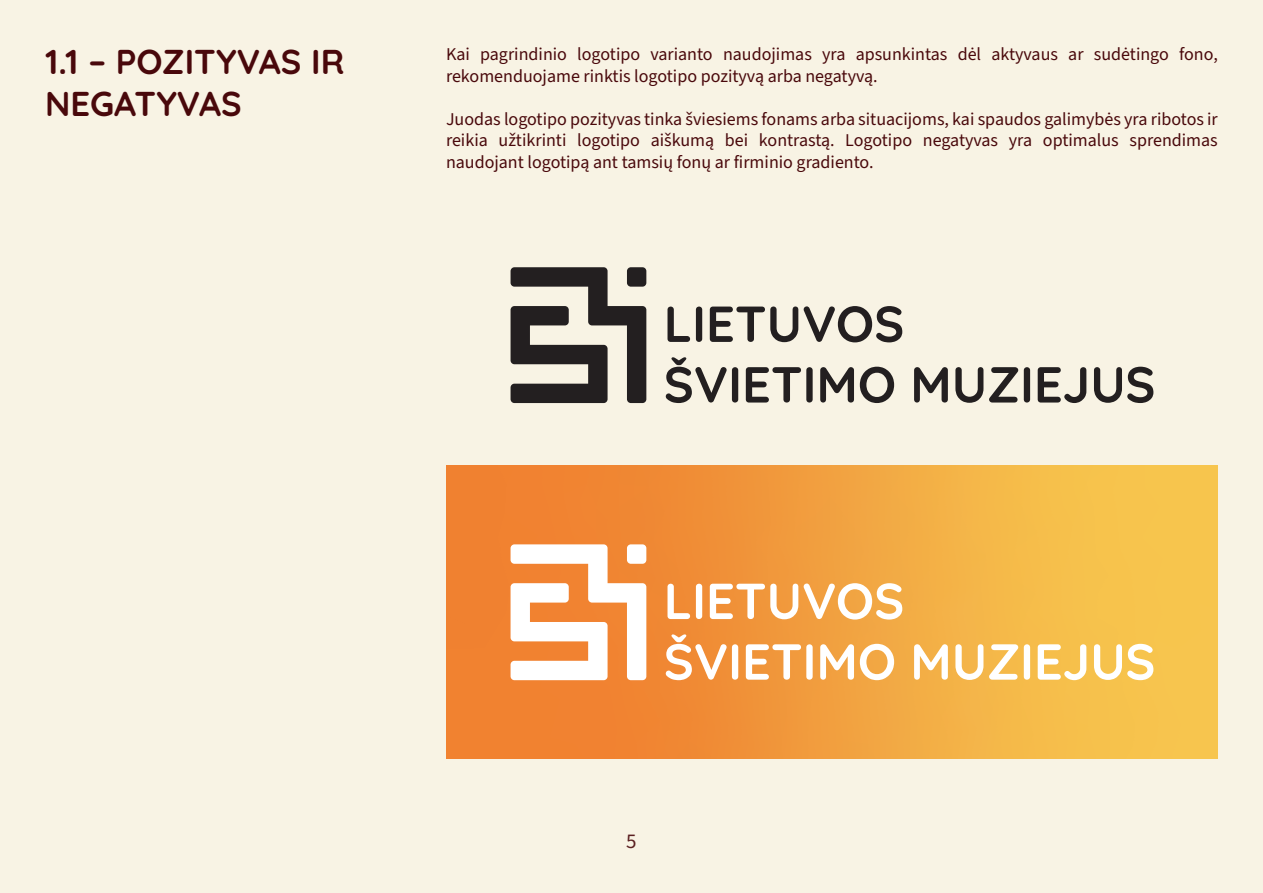
<style>
.page{position:relative;width:1263px;height:893px;background:#f8f3e4}
.page>*{position:absolute;margin:0;border:0;box-sizing:border-box;transform-origin:0 0}
.t1{font:300 34.5px/41.4px "Quicksand";color:#49080b}
.t2{font:21px "Source Sans 3";color:#49080b}
.t3{font:18px/21.6px "Source Sans 3";color:#49080b}
</style>
<div class="page">
<svg style="left:510px;top:267px;width:136px;height:136px"></svg>
<svg style="left:667px;top:307px;width:23px;height:35px"></svg>
<svg style="left:696px;top:307px;width:6px;height:35px"></svg>
<svg style="left:710px;top:306px;width:88px;height:36px"></svg>
<svg style="left:804px;top:306px;width:98px;height:36px"></svg>
<svg style="left:666px;top:357px;width:72px;height:46px"></svg>
<svg style="left:746px;top:367px;width:67px;height:36px"></svg>
<svg style="left:820px;top:367px;width:34px;height:36px"></svg>
<svg style="left:860px;top:367px;width:34px;height:36px"></svg>
<svg style="left:914px;top:367px;width:34px;height:36px"></svg>
<svg style="left:955px;top:367px;width:28px;height:36px"></svg>
<svg style="left:989px;top:367px;width:29px;height:36px"></svg>
<svg style="left:1024px;top:367px;width:6px;height:36px"></svg>
<svg style="left:1038px;top:367px;width:48px;height:36px"></svg>
<svg style="left:1094px;top:367px;width:59px;height:36px"></svg>
<div style="left:447px;top:466px;width:771px;height:293px;background:linear-gradient(to right,#ef762c,#f7cd52)"></div>
<svg style="left:510px;top:544px;width:136px;height:136px;background:#f8c9a6"></svg>
<svg style="left:667px;top:584px;width:23px;height:35px"></svg>
<svg style="left:696px;top:584px;width:6px;height:35px"></svg>
<svg style="left:710px;top:584px;width:88px;height:35px;background:#f6c08b"></svg>
<svg style="left:804px;top:583px;width:98px;height:37px;background:#f6c88d"></svg>
<svg style="left:666px;top:634px;width:72px;height:46px;background:#f5b37b"></svg>
<svg style="left:746px;top:644px;width:67px;height:36px;background:#f6c490"></svg>
<svg style="left:820px;top:644px;width:34px;height:36px"></svg>
<svg style="left:860px;top:644px;width:34px;height:36px"></svg>
<svg style="left:914px;top:644px;width:34px;height:36px"></svg>
<svg style="left:955px;top:644px;width:28px;height:36px"></svg>
<svg style="left:989px;top:644px;width:29px;height:36px"></svg>
<svg style="left:1024px;top:644px;width:6px;height:36px"></svg>
<svg style="left:1038px;top:644px;width:48px;height:36px;background:#f9db9a"></svg>
<svg style="left:1094px;top:644px;width:59px;height:36px;background:#fadd9b"></svg>
<h1 class="t1" style="left:45px;top:38px;width:301px">1.1 – POZITYVAS IR<br>NEGATYVAS</h1>
<p class="t3" style="left:446px;top:44px;width:773px">Kai pagrindinio logotipo varianto naudojimas yra apsunkintas dėl aktyvaus ar sudėtingo fono, rekomenduojame rinktis logotipo pozityvą arba negatyvą.</p>
<p class="t3" style="left:446px;top:109px;width:773px;text-align:justify">Juodas logotipo pozityvas tinka šviesiems fonams arba situacijoms, kai spaudos galimybės yra ribotos ir reikia užtikrinti logotipo aiškumą bei kontrastą. Logotipo negatyvas yra optimalus sprendimas naudojant logotipą ant tamsių fonų ar firminio gradiento.</p>
<p class="t2" style="left:626px;top:827px;width:12px">5</p>
</div>
